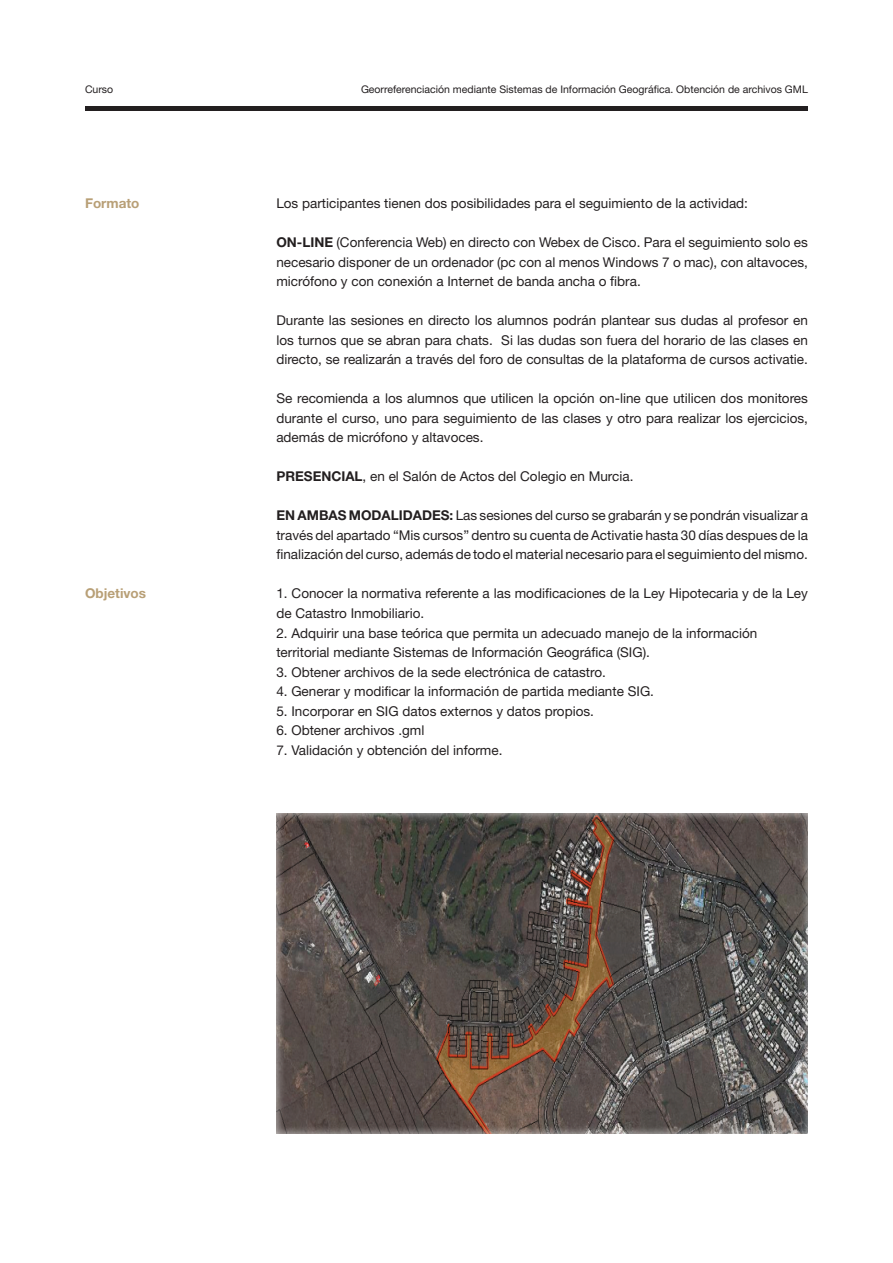
<style>
.page{position:relative;width:893px;height:1263px;background:#fff}
.page>*{position:absolute;margin:0;border:0;box-sizing:border-box;transform-origin:0 0}
.t1{font:13.5px/19.5px "Helvetica Neue LT Std";color:#231f20;text-align:justify}
.t2{font:700 13.5px "Helvetica Neue LT Std";color:#b89f76}
.t3{font:10.5px "Helvetica Neue LT Std";color:#231f20}
.s1{font-weight:700}
</style>
<div class="page">
<div style="left:85px;top:106px;width:723px;height:5px;background:#231f20"></div>
<div style="left:275px;top:785px;width:534px;height:373px;background:#fff;opacity:.75"></div>
<p class="t3" style="left:85px;top:83px;width:30px">Curso</p>
<p class="t3" style="left:361px;top:83px;width:448px">Georreferenciación mediante Sistemas de Información Geográfica. Obtención de archivos GML</p>
<p class="t2" style="left:85px;top:195px;width:56px">Formato</p>
<p class="t2" style="left:85px;top:585px;width:63px">Objetivos</p>
<p class="t1" style="left:276px;top:194px;width:473px">Los participantes tienen dos posibilidades para el seguimiento de la actividad:</p>
<p class="t1" style="left:276px;top:233px;width:533px"><span class="s1">ON-LINE</span> (Conferencia Web) en directo con Webex de Cisco. Para el seguimiento solo es necesario disponer de un ordenador (pc con al menos Windows 7 o mac), con altavoces, micrófono y con conexión a Internet de banda ancha o fibra.</p>
<p class="t1" style="left:276px;top:311px;width:533px">Durante las sesiones en directo los alumnos podrán plantear sus dudas al profesor en los turnos que se abran para chats. Si las dudas son fuera del horario de las clases en directo, se realizarán a través del foro de consultas de la plataforma de cursos activatie.</p>
<p class="t1" style="left:276px;top:389px;width:533px">Se recomienda a los alumnos que utilicen la opción on-line que utilicen dos monitores durante el curso, uno para seguimiento de las clases y otro para realizar los ejercicios, además de micrófono y altavoces.</p>
<p class="t1" style="left:276px;top:467px;width:359px"><span class="s1">PRESENCIAL</span>, en el Salón de Actos del Colegio en Murcia.</p>
<p class="t1" style="left:276px;top:506px;width:533px"><span class="s1">EN AMBAS MODALIDADES:</span> Las sesiones del curso se grabarán y se pondrán visualizar a través del apartado “Mis cursos” dentro su cuenta de Activatie hasta 30 días despues de la finalización del curso, además de todo el material necesario para el seguimiento del mismo.</p>
<p class="t1" style="left:276px;top:584px;width:533px">1. Conocer la normativa referente a las modificaciones de la Ley Hipotecaria y de la Ley de Catastro Inmobiliario.</p>
<p class="t1" style="left:276px;top:623px;width:482px">2. Adquirir una base teórica que permita un adecuado manejo de la información territorial mediante Sistemas de Información Geográfica (SIG).</p>
<p class="t1" style="left:276px;top:662px;width:331px">3. Obtener archivos de la sede electrónica de catastro.</p>
<p class="t1" style="left:276px;top:681px;width:379px">4. Generar y modificar la información de partida mediante SIG.</p>
<p class="t1" style="left:276px;top:701px;width:319px">5. Incorporar en SIG datos externos y datos propios.</p>
<p class="t1" style="left:276px;top:720px;width:150px">6. Obtener archivos .gml</p>
<p class="t1" style="left:276px;top:740px;width:228px">7. Validación y obtención del informe.</p>
</div>
